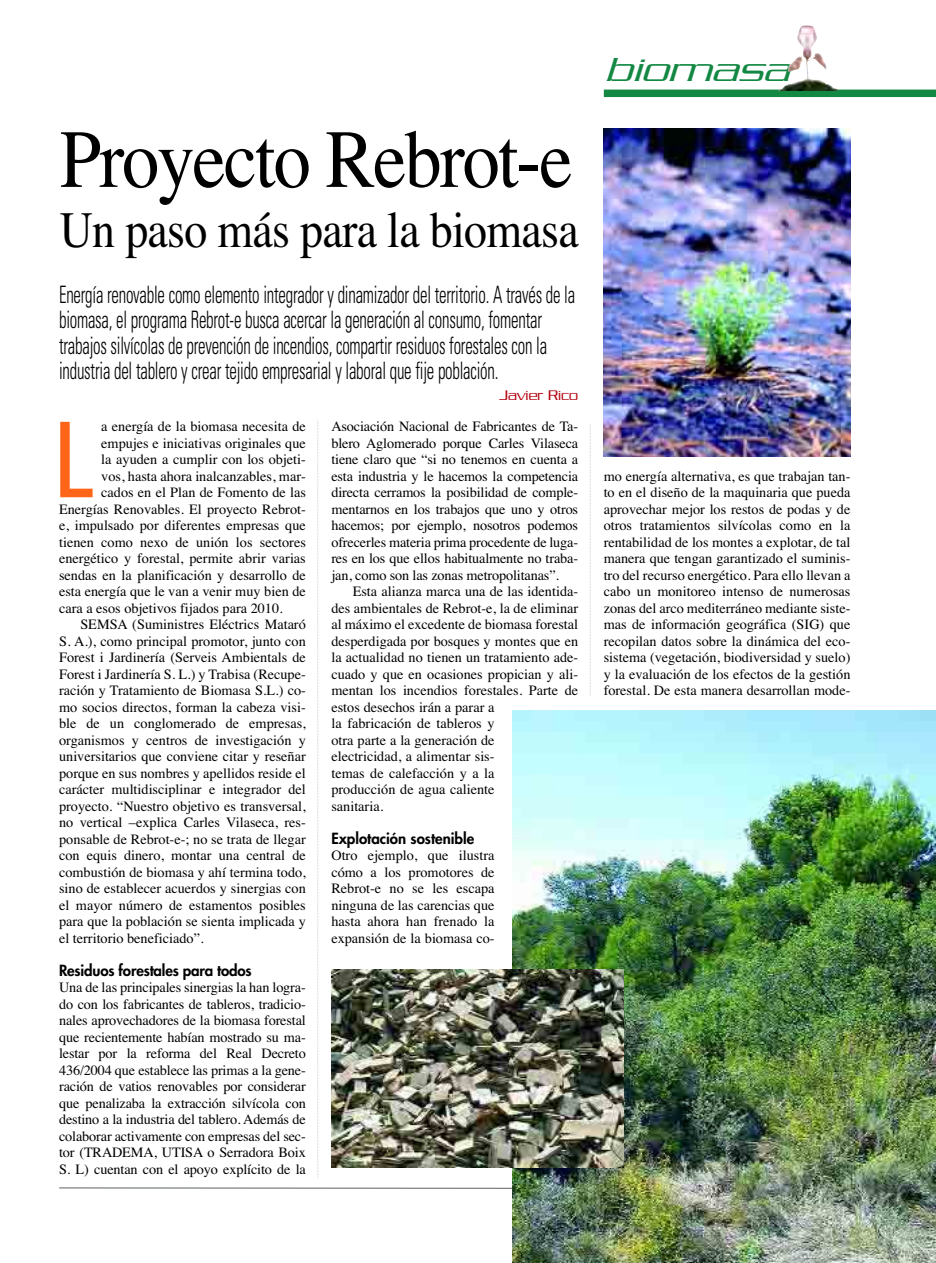
<style>
.page{position:relative;width:936px;height:1263px;background:#fff}
.page>*{position:absolute;margin:0;border:0;box-sizing:border-box;transform-origin:0 0}
.t1{font:100.05px "Futura";color:#fe6518}
.t2{font:82.5px "Times";letter-spacing:-.025em;color:#000;scale:.9 1}
.t3{font:51px "Times";letter-spacing:-.015em;color:#000;scale:.9 1}
.t4{font:italic 300 36px "Serpentine";color:#138843;scale:1.25 1}
.t5{font:300 condensed 24px/25.5px "Univers";letter-spacing:-.015em;color:#000;scale:.7 1}
.t6{font:800 15px "Futura";letter-spacing:-.01em;color:#000}
.t7{font:300 15px "Serpentine";color:#b3000f}
.t8{font:14.25px/16.5px "Times";color:#000;text-align:justify}
</style>
<div class="page">
<svg style="left:59px;top:1187px;width:453px;height:2px"></svg>
<svg style="left:589px;top:425px;width:1px;height:268px"></svg>
<svg style="left:317px;top:420px;width:1px;height:759px"></svg>
<img style="left:603px;top:128px;width:247px;height:328px">
<img style="left:512px;top:711px;width:423px;height:552px">
<div style="left:603px;top:90px;width:332px;height:7px;background:#138843"></div>
<img style="left:777px;top:25px;width:61px;height:65px">
<img style="left:331px;top:970px;width:292px;height:198px">
<h2 class="t2" style="left:60px;top:129px;width:571px">Proyecto Rebrot-e</h2>
<h3 class="t3" style="left:60px;top:211px;width:578px">Un paso más para la biomasa</h3>
<p class="t5" style="left:59px;top:284px;width:738px">Energía renovable como elemento integrador y dinamizador del territorio. A través de la biomasa, el programa Rebrot-e busca acercar la generación al consumo, fomentar trabajos silvícolas de prevención de incendios, compartir residuos forestales con la industria del tablero y crear tejido empresarial y laboral que fije población.</p>
<h1 class="t1" style="left:53px;top:410px;width:40px">L</h1>
<p class="t8" style="left:101px;top:420px;width:206px">a energía de la biomasa necesita de</p>
<p class="t8" style="left:101px;top:436px;width:206px">empujes e iniciativas originales que</p>
<p class="t8" style="left:101px;top:453px;width:206px">la ayuden a cumplir con los objeti-</p>
<p class="t8" style="left:101px;top:469px;width:206px">vos, hasta ahora inalcanzables, mar-</p>
<p class="t8" style="left:101px;top:486px;width:206px">cados en el Plan de Fomento de las</p>
<p class="t8" style="left:59px;top:502px;width:248px">Energías Renovables. El proyecto Rebrot-</p>
<p class="t8" style="left:59px;top:519px;width:248px">e, impulsado por diferentes empresas que</p>
<p class="t8" style="left:59px;top:535px;width:248px">tienen como nexo de unión los sectores</p>
<p class="t8" style="left:59px;top:552px;width:248px">energético y forestal, permite abrir varias</p>
<p class="t8" style="left:59px;top:568px;width:248px">sendas en la planificación y desarrollo de</p>
<p class="t8" style="left:59px;top:585px;width:248px">esta energía que le van a venir muy bien de</p>
<p class="t8" style="left:59px;top:601px;width:225px">cara a esos objetivos fijados para 2010.</p>
<p class="t8" style="left:80px;top:618px;width:227px">SEMSA (Suministres Eléctrics Mataró</p>
<p class="t8" style="left:59px;top:634px;width:248px">S. A.), como principal promotor, junto con</p>
<p class="t8" style="left:59px;top:651px;width:248px">Forest i Jardinería (Serveis Ambientals de</p>
<p class="t8" style="left:59px;top:667px;width:248px">Forest i Jardinería S. L.) y Trabisa (Recupe-</p>
<p class="t8" style="left:59px;top:684px;width:248px">ración y Tratamiento de Biomasa S.L.) co-</p>
<p class="t8" style="left:59px;top:700px;width:248px">mo socios directos, forman la cabeza visi-</p>
<p class="t8" style="left:59px;top:717px;width:248px">ble de un conglomerado de empresas,</p>
<p class="t8" style="left:59px;top:733px;width:248px">organismos y centros de investigación y</p>
<p class="t8" style="left:59px;top:750px;width:248px">universitarios que conviene citar y reseñar</p>
<p class="t8" style="left:59px;top:766px;width:248px">porque en sus nombres y apellidos reside el</p>
<p class="t8" style="left:59px;top:783px;width:248px">carácter multidisciplinar e integrador del</p>
<p class="t8" style="left:59px;top:799px;width:248px">proyecto. “Nuestro objetivo es transversal,</p>
<p class="t8" style="left:59px;top:816px;width:248px">no vertical –explica Carles Vilaseca, res-</p>
<p class="t8" style="left:59px;top:832px;width:248px">ponsable de Rebrot-e-; no se trata de llegar</p>
<p class="t8" style="left:59px;top:849px;width:248px">con equis dinero, montar una central de</p>
<p class="t8" style="left:59px;top:865px;width:248px">combustión de biomasa y ahí termina todo,</p>
<p class="t8" style="left:59px;top:882px;width:248px">sino de establecer acuerdos y sinergias con</p>
<p class="t8" style="left:59px;top:898px;width:248px">el mayor número de estamentos posibles</p>
<p class="t8" style="left:59px;top:915px;width:248px">para que la población se sienta implicada y</p>
<p class="t8" style="left:59px;top:931px;width:146px">el territorio beneficiado”.</p>
<p class="t6" style="left:59px;top:963px;width:194px">Residuos forestales para todos</p>
<p class="t8" style="left:59px;top:981px;width:248px">Una de las principales sinergias la han logra&shy;do con los fabricantes de tableros, tradicio&shy;nales aprovechadores de la biomasa forestal que recientemente habían mostrado su ma&shy;lestar por la reforma del Real Decreto 436/2004 que establece las primas a la gene&shy;ración de vatios renovables por considerar que penalizaba la extracción silvícola con destino a la industria del tablero. Además de colaborar activamente con empresas del sec&shy;tor (TRADEMA, UTISA o Serradora Boix S. L) cuentan con el apoyo explícito de la</p>
<p class="t7" style="left:499px;top:391px;width:80px">Javier Rico</p>
<p class="t8" style="left:331px;top:420px;width:248px">Asociación Nacional de Fabricantes de Ta&shy;blero Aglomerado porque Carles Vilaseca tiene claro que “si no tenemos en cuenta a esta industria y le hacemos la competencia directa cerramos la posibilidad de comple&shy;mentarnos en los trabajos que uno y otros hacemos; por ejemplo, nosotros podemos ofrecerles materia prima procedente de luga&shy;res en los que ellos habitualmente no traba&shy;jan, como son las zonas metropolitanas”.</p>
<p class="t8" style="left:331px;top:585px;width:248px;text-align:left;text-indent:21px">Esta alianza marca una de las identida&shy;des ambientales de Rebrot-e, la de eliminar al máximo el excedente de biomasa forestal desperdigada por bosques y montes que en la actualidad no tienen un tratamiento ade&shy;cuado y que en ocasiones propician y ali&shy;mentan los incendios forestales. Parte de estos desechos irán a parar a<br>la fabricación de tableros y<br>otra parte a la generación de<br>electricidad, a alimentar sis-<br>temas de calefacción y a la<br>producción de agua caliente<br>sanitaria.</p>
<p class="t6" style="left:331px;top:831px;width:144px">Explotación sostenible</p>
<p class="t8" style="left:331px;top:849px;width:165px">Otro ejemplo, que ilustra cómo a los promotores de Rebrot-e no se les escapa ninguna de las carencias que hasta ahora han frenado la expansión de la biomasa co-</p>
<h3 class="t4" style="left:605px;top:58px;width:156px">biomasa</h3>
<p class="t8" style="left:603px;top:469px;width:248px">mo energía alternativa, es que trabajan tan&shy;to en el diseño de la maquinaria que pueda aprovechar mejor los restos de podas y de otros tratamientos silvícolas como en la rentabilidad de los montes a explotar, de tal manera que tengan garantizado el suminis&shy;tro del recurso energético. Para ello llevan a cabo un monitoreo intenso de numerosas zonas del arco mediterráneo mediante siste&shy;mas de información geográfica (SIG) que recopilan datos sobre la dinámica del eco&shy;sistema (vegetación, biodiversidad y suelo) y la evaluación de los efectos de la gestión forestal. De esta manera desarrollan mode-</p>
</div>
